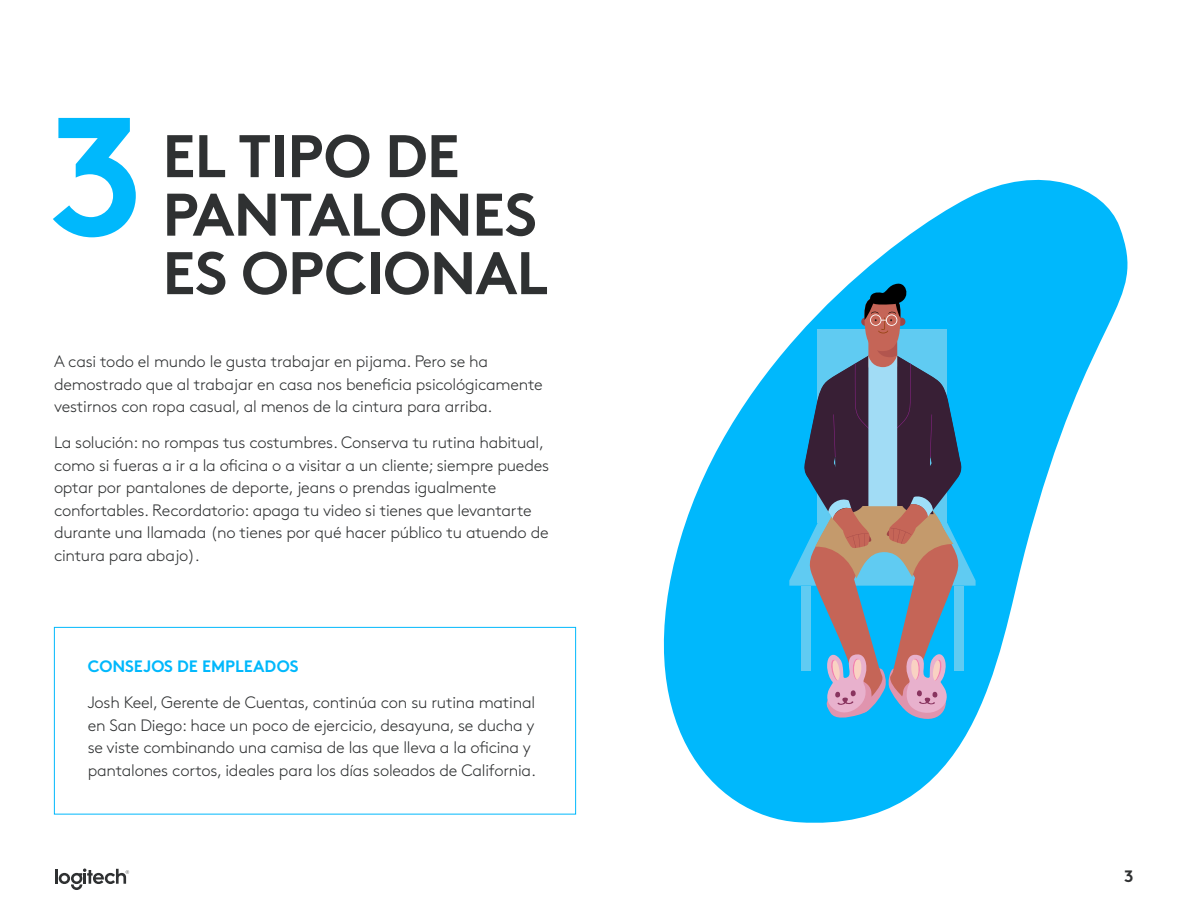
<style>
.page{position:relative;width:1188px;height:918px;background:#fff}
.page>*{position:absolute;margin:0;border:0;box-sizing:border-box;transform-origin:0 0}
.t1{font:700 168.15px "Brown Pro";color:#00b8fc}
.t2{font:700 60px/58.5px "Brown Pro";letter-spacing:-.015em;color:#2f3132}
.Body_copy_2{font:300 16.5px/22.5px "Brown Pro";letter-spacing:-.015em;color:#2f3132}
.Body_-_IT_Takeaway{font:300 16.5px/22.5px "Brown Pro";letter-spacing:-.015em;color:#2f3132}
.H_-_IT_Takeaway{font:700 16.5px "Brown Pro";letter-spacing:-.005em;color:#00b8fc}
.t3{font:700 16.5px "Brown Pro";color:#2f3132}
</style>
<div class="page">
<hr style="left:55px;top:869px;width:3px;height:15px;background:#2f3132">
<svg style="left:59px;top:868px;width:70px;height:22px"></svg>
<div style="left:54px;top:627px;width:522px;height:187px;border:1px solid #00b8fc"></div>
<svg style="left:663px;top:179px;width:465px;height:644px"></svg>
<svg style="left:789px;top:283px;width:187px;height:438px;background:#5891b0"></svg>
<div style="left:954px;top:586px;width:9px;height:85px;background:#60cbf2"></div>
<div style="left:802px;top:586px;width:9px;height:85px;background:#60cbf2"></div>
<h1 class="t1" style="left:49px;top:41px;width:98px">3</h1>
<h1 class="t2" style="left:162px;top:121px;width:388px">EL TIPO DE<br>PANTALONES<br>ES OPCIONAL</h1>
<p class="Body_copy_2" style="left:54px;top:349px;width:490px">A casi todo el mundo le gusta trabajar en pijama. Pero se ha demostrado que al trabajar en casa nos beneficia psicológicamente vestirnos con ropa casual, al menos de la cintura para arriba.</p>
<p class="Body_copy_2" style="left:54px;top:430px;width:497px">La solución: no rompas tus costumbres. Conserva tu rutina habitual, como si fueras a ir a la oficina o a visitar a un cliente; siempre puedes optar por pantalones de deporte, jeans o prendas igualmente confortables. Recordatorio: apaga tu video si tienes que levantarte durante una llamada (no tienes por qué hacer público tu atuendo de cintura para abajo).</p>
<p class="H_-_IT_Takeaway" style="left:88px;top:653px;width:212px">CONSEJOS DE EMPLEADOS</p>
<p class="Body_-_IT_Takeaway" style="left:88px;top:690px;width:449px">Josh Keel, Gerente de Cuentas, continúa con su rutina matinal en San Diego: hace un poco de ejercicio, desayuna, se ducha y se viste combinando una camisa de las que lleva a la oficina y pantalones cortos, ideales para los días soleados de California.</p>
<p class="t3" style="left:1124px;top:863px;width:11px">3</p>
</div>
